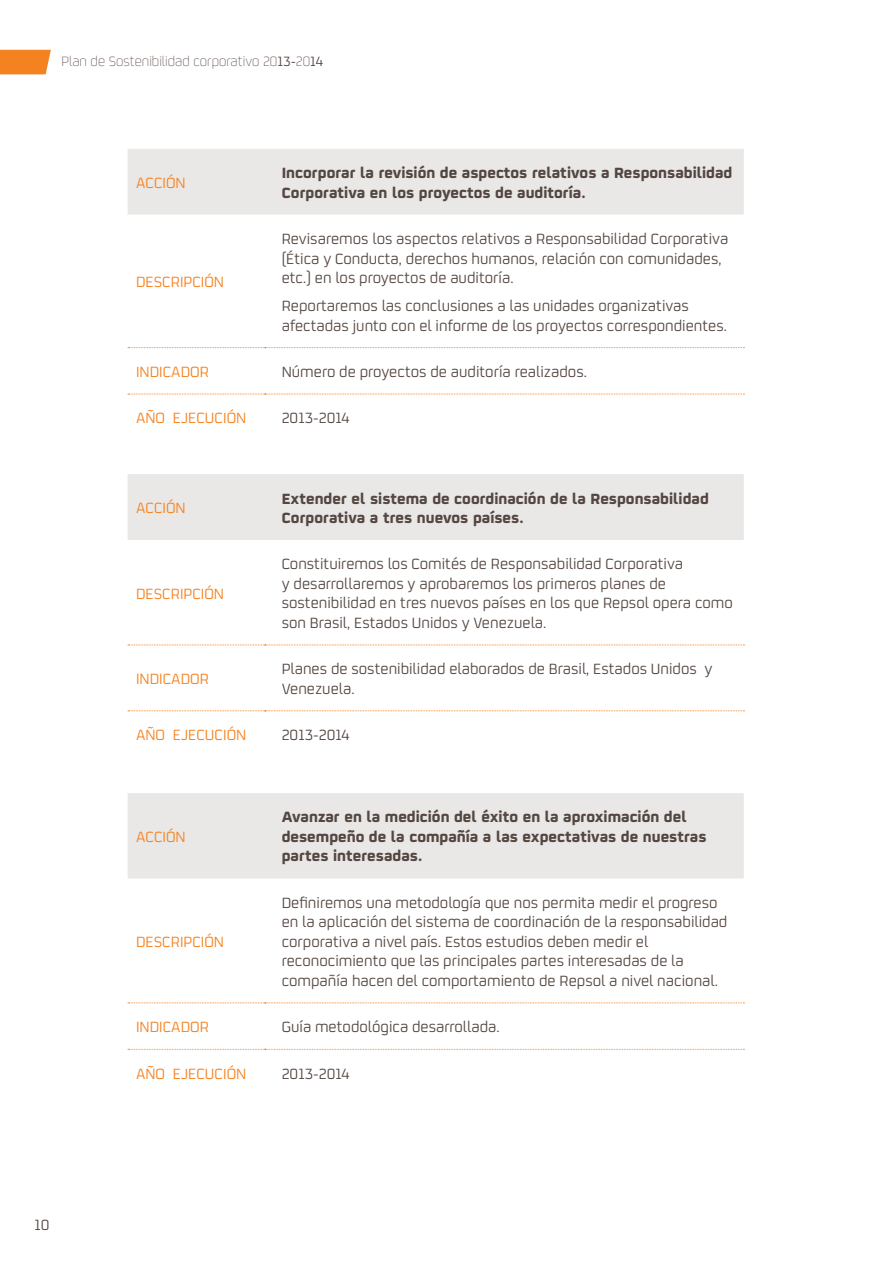
<style>
.page{position:relative;width:893px;height:1263px;background:#fff}
.page>*{position:absolute;margin:0;border:0;box-sizing:border-box;transform-origin:0 0}
.t1{font:16.5px/19.5px "Repsol";color:#544640}
.t2{font:700 16.5px/19.5px "Repsol";color:#544640}
.t3{font:16.5px "Repsol";color:#f58220}
.t4{font:300 15px "Repsol";color:#544640}
.s1{font-weight:400}
</style>
<div class="page">
<svg style="left:0;top:50px;width:51px;height:24px"></svg>
<div style="left:128px;top:149px;width:616px;height:66px;background:#e9e8e6"></div>
<svg style="left:128px;top:348px;width:616px;height:46px"></svg>
<svg style="left:128px;top:347px;width:616px;height:1px"></svg>
<svg style="left:128px;top:394px;width:616px;height:1px"></svg>
<div style="left:128px;top:474px;width:616px;height:66px;background:#e9e8e6"></div>
<svg style="left:128px;top:645px;width:616px;height:1px"></svg>
<svg style="left:128px;top:710px;width:616px;height:1px"></svg>
<div style="left:128px;top:793px;width:616px;height:85px;background:#e9e8e6"></div>
<svg style="left:128px;top:1002px;width:616px;height:1px"></svg>
<svg style="left:128px;top:1049px;width:616px;height:1px"></svg>
<p class="t4" style="left:62px;top:51px;width:263px">Plan de Sostenibilidad corporativo 20<span class="s1">13-</span>20<span class="s1">14</span></p>
<p class="t3" style="left:136px;top:171px;width:51px">ACCIÓN</p>
<p class="t2" style="left:282px;top:161px;width:452px">Incorporar la revisión de aspectos relativos a Responsabilidad<br>Corporativa en los proyectos de auditoría.</p>
<p class="t3" style="left:136px;top:271px;width:90px">DESCRIPCIÓN</p>
<p class="t1" style="left:282px;top:228px;width:448px">Revisaremos los aspectos relativos a Responsabilidad Corporativa (Ética y Conducta, derechos humanos, relación con comunidades, etc.) en los proyectos de auditoría.</p>
<p class="t1" style="left:282px;top:295px;width:447px">Reportaremos las conclusiones a las unidades organizativas afectadas junto con el informe de los proyectos correspondientes.</p>
<p class="t3" style="left:136px;top:360px;width:74px">INDICADOR</p>
<p class="t1" style="left:282px;top:361px;width:307px">Número de proyectos de auditoría realizados.</p>
<p class="t3" style="left:136px;top:407px;width:112px">AÑO EJECUCIÓN</p>
<p class="t1" style="left:282px;top:407px;width:70px">2013-2014</p>
<p class="t3" style="left:136px;top:497px;width:51px">ACCIÓN</p>
<p class="t2" style="left:282px;top:486px;width:429px">Extender el sistema de coordinación de la Responsabilidad<br>Corporativa a tres nuevos países.</p>
<p class="t3" style="left:136px;top:582px;width:90px">DESCRIPCIÓN</p>
<p class="t1" style="left:282px;top:553px;width:453px">Constituiremos los Comités de Responsabilidad Corporativa<br>y desarrollaremos y aprobaremos los primeros planes de sostenibilidad en tres nuevos países en los que Repsol opera como son Brasil, Estados Unidos y Venezuela.</p>
<p class="t3" style="left:136px;top:667px;width:74px">INDICADOR</p>
<p class="t1" style="left:282px;top:658px;width:432px">Planes de sostenibilidad elaborados de Brasil, Estados Unidos y<br>Venezuela.</p>
<p class="t3" style="left:136px;top:724px;width:112px">AÑO EJECUCIÓN</p>
<p class="t1" style="left:282px;top:724px;width:70px">2013-2014</p>
<p class="t3" style="left:136px;top:825px;width:51px">ACCIÓN</p>
<p class="t3" style="left:136px;top:930px;width:90px">DESCRIPCIÓN</p>
<p class="t2" style="left:282px;top:805px;width:426px">Avanzar en la medición del éxito en la aproximación del desempeño de la compañía a las expectativas de nuestras partes interesadas.</p>
<p class="t1" style="left:282px;top:892px;width:447px">Definiremos una metodología que nos permita medir el progreso en la aplicación del sistema de coordinación de la responsabilidad corporativa a nivel país. Estos estudios deben medir el reconocimiento que las principales partes interesadas de la compañía hacen del comportamiento de Repsol a nivel nacional.</p>
<p class="t3" style="left:136px;top:1016px;width:74px">INDICADOR</p>
<p class="t1" style="left:282px;top:1016px;width:219px">Guía metodológica desarrollada.</p>
<p class="t3" style="left:136px;top:1062px;width:112px">AÑO EJECUCIÓN</p>
<p class="t1" style="left:282px;top:1063px;width:70px">2013-2014</p>
<p class="t1" style="left:35px;top:1214px;width:17px">10</p>
</div>
